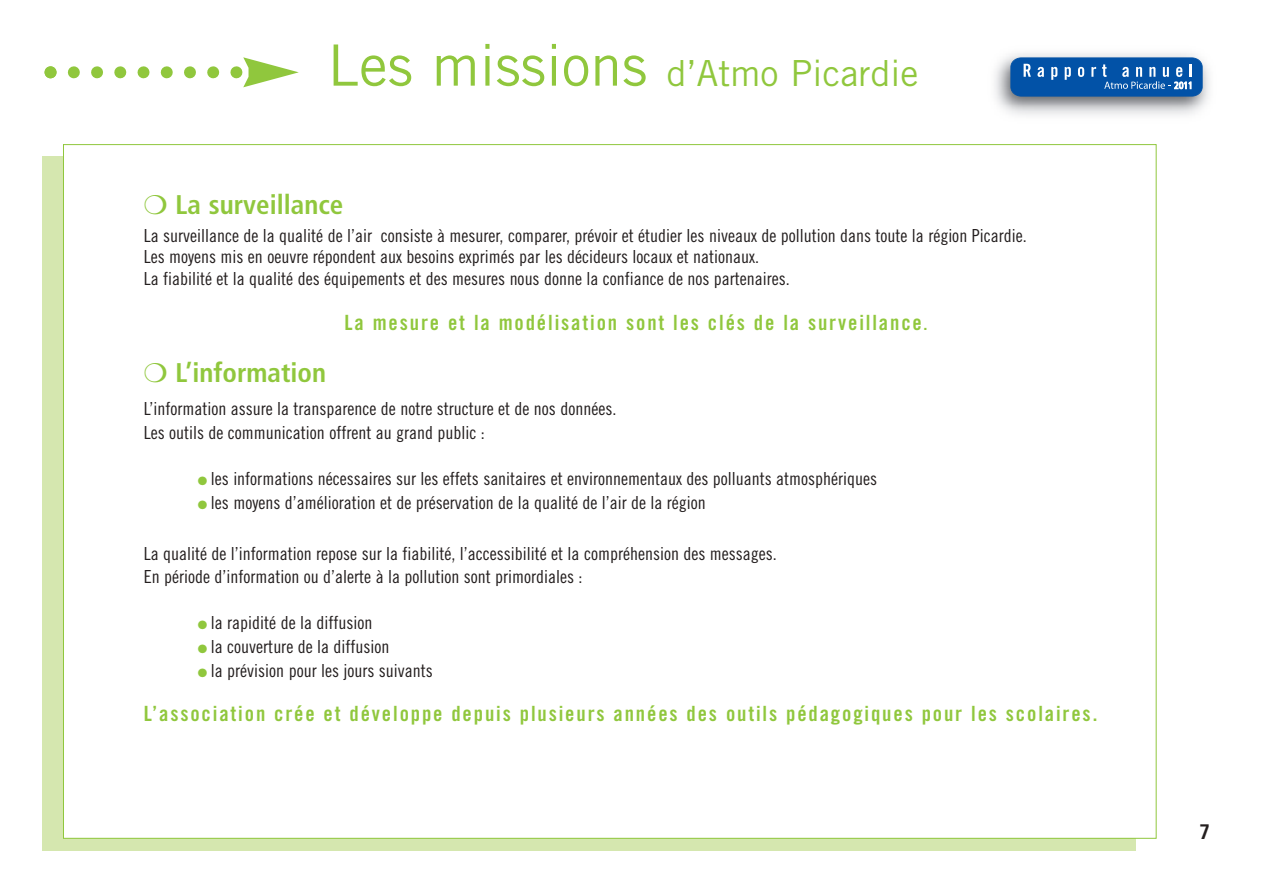
<style>
.page{position:relative;width:1263px;height:893px;background:#fff}
.page>*{position:absolute;margin:0;border:0;box-sizing:border-box;transform-origin:0 0}
.t1{font:36px "Trade Gothic";color:#90c73d}
.t2{font:700 condensed 27px "Frutiger";color:#90c73d}
.t3{font:21px "Trade Gothic Bold Cond Twenty";letter-spacing:.09em;color:#90c73d}
.t4{font:700 condensed 21px "Frutiger";color:#241f1f}
.t5{font:18px/21.3px "Trade Gothic Cond Eighteen";color:#241f1f}
.t6{font:condensed 9.75px "Frutiger";color:#fff}
.s1{font-size:57px}
.s2{font-size:18px}
.s3{color:#90c73d}
</style>
<div class="page">
<img style="left:994px;top:53px;width:216px;height:62px">
<svg style="left:1010px;top:57px;width:192px;height:40px;background:#1e64af"></svg>
<svg style="left:44px;top:57px;width:255px;height:30px"></svg>
<div style="left:43px;top:156px;width:1093px;height:694px;background:#d5e7af"></div>
<div style="left:63px;top:145px;width:1093px;height:693px;background:#fff"></div>
<h1 class="t1" style="left:327px;top:60px;width:593px"><span class="s1">Les missions</span> d’Atmo Picardie</h1>
<h2 class="t2" style="left:144px;top:193px;width:201px">❍ La surveillance</h2>
<p class="t5" style="left:144px;top:227px;width:884px">La surveillance de la qualité de l’air consiste à mesurer, comparer, prévoir et étudier les niveaux de pollution dans toute la région Picardie.<br>Les moyens mis en oeuvre répondent aux besoins exprimés par les décideurs locaux et nationaux.<br>La fiabilité et la qualité des équipements et des mesures nous donne la confiance de nos partenaires.</p>
<p class="t3" style="left:344px;top:315px;width:584px">La mesure et la modélisation sont les clés de la surveillance<span class="s2">.</span></p>
<h2 class="t2" style="left:144px;top:362px;width:184px">❍ L’information</h2>
<p class="t5" style="left:144px;top:398px;width:474px;line-height:23.9px">L’information assure la transparence de notre structure et de nos données.<br>Les outils de communication offrent au grand public :</p>
<p class="t5" style="left:198px;top:469px;width:681px"><span class="s3">●</span> les informations nécessaires sur les effets sanitaires et environnementaux des polluants atmosphériques</p>
<p class="t5" style="left:198px;top:493px;width:510px"><span class="s3">●</span> les moyens d’amélioration et de préservation de la qualité de l’air de la région</p>
<p class="t5" style="left:144px;top:543px;width:634px;line-height:23.9px">La qualité de l’information repose sur la fiabilité, l’accessibilité et la compréhension des messages.<br>En période d’information ou d’alerte à la pollution sont primordiales :</p>
<p class="t5" style="left:198px;top:613px;width:176px"><span class="s3">●</span> la rapidité de la diffusion</p>
<p class="t5" style="left:198px;top:637px;width:193px"><span class="s3">●</span> la couverture de la diffusion</p>
<p class="t5" style="left:198px;top:661px;width:237px"><span class="s3">●</span> la prévision pour les jours suivants</p>
<p class="t3" style="left:144px;top:706px;width:955px">L’association crée et développe depuis plusieurs années des outils pédagogiques pour les scolaires.</p>
<p class="t6" style="left:1174px;top:81px;width:20px">2011</p>
<p class="t4" style="left:1199px;top:823px;width:12px">7</p>
</div>
